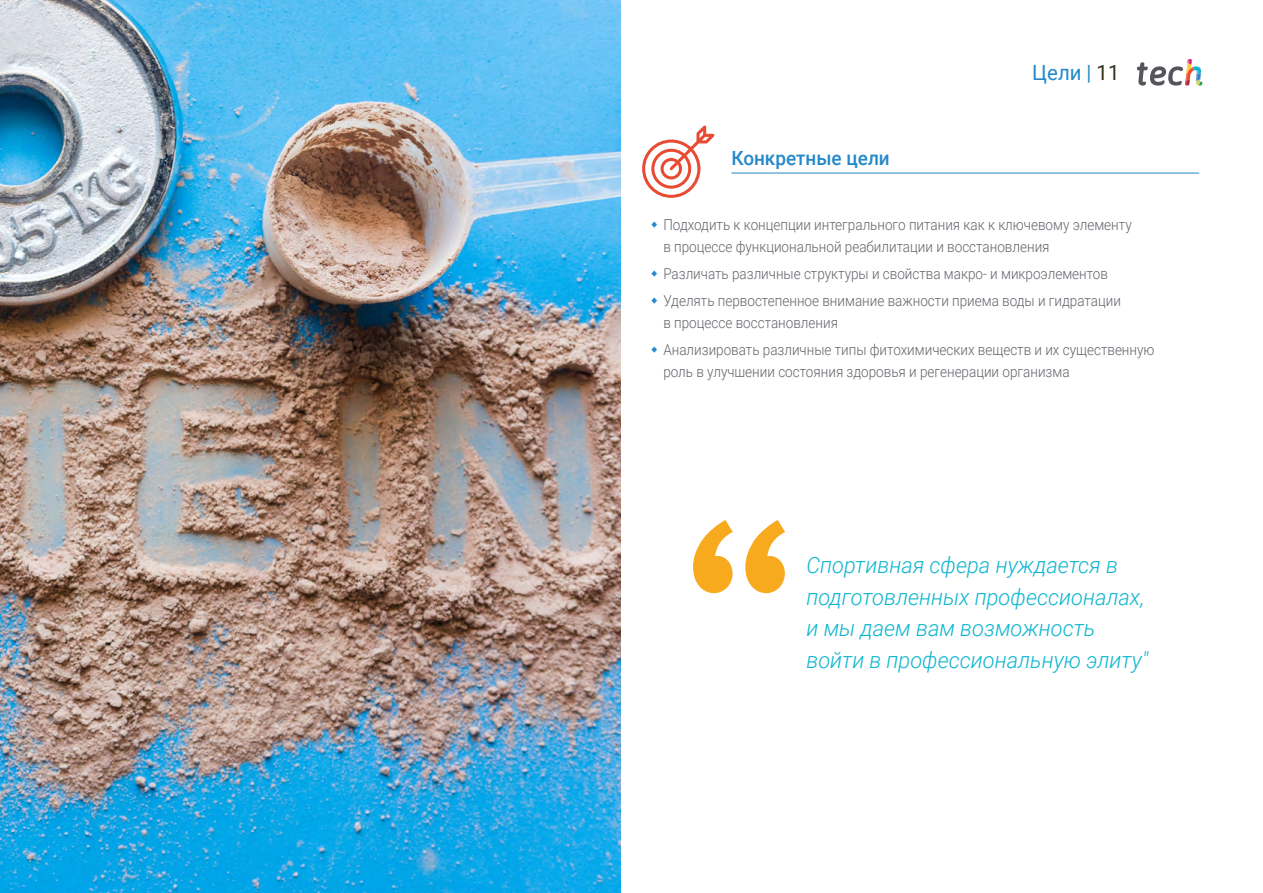
<style>
.page{position:relative;width:1263px;height:893px;background:#fff}
.page>*{position:absolute;margin:0;border:0;box-sizing:border-box;transform-origin:0 0}
.t1{font:italic 300 22.5px/31.5px "Roboto";color:#0fb6cf}
.t2{font:21px "Roboto";color:#2488c9}
.t3{font:500 19.5px "Roboto";color:#2488c9}
.t4{font:300 15px/26.7px "Roboto";color:#61646a;scale:.9 1}
.s1{color:#312e20}
</style>
<div class="page">
<img style="left:0;top:0;width:621px;height:893px">
<svg style="left:1137px;top:59px;width:65px;height:27px"></svg>
<svg style="left:693px;top:520px;width:92px;height:73px"></svg>
<hr style="left:731px;top:173px;width:468px;height:1px;background:#2488c9">
<svg style="left:642px;top:125px;width:72px;height:73px"></svg>
<h3 class="t3" style="left:731px;top:145px;width:160px">Конкретные цели</h3>
<h2 class="t2" style="left:1032px;top:57px;width:89px">Цели | <span class="s1">11</span></h2>
<p class="t4" style="left:663px;top:213px;width:522px;line-height:22.5px">Подходить к концепции интегрального питания как к ключевому элементу в процессе функциональной реабилитации и восстановления</p>
<p class="t4" style="left:663px;top:260px;width:510px">Различать различные структуры и свойства макро- и микроэлементов<br>Уделять первостепенное внимание важности приема воды и гидратации</p>
<p class="t4" style="left:663px;top:309px;width:547px">в процессе восстановления<br>Анализировать различные типы фитохимических веществ и их существенную</p>
<p class="t4" style="left:663px;top:358px;width:453px">роль в улучшении состояния здоровья и регенерации организма</p>
<h1 class="t1" style="left:806px;top:548px;width:343px">Спортивная сфера нуждается в подготовленных профессионалах, и мы даем вам возможность войти в профессиональную элиту"</h1>
</div>
